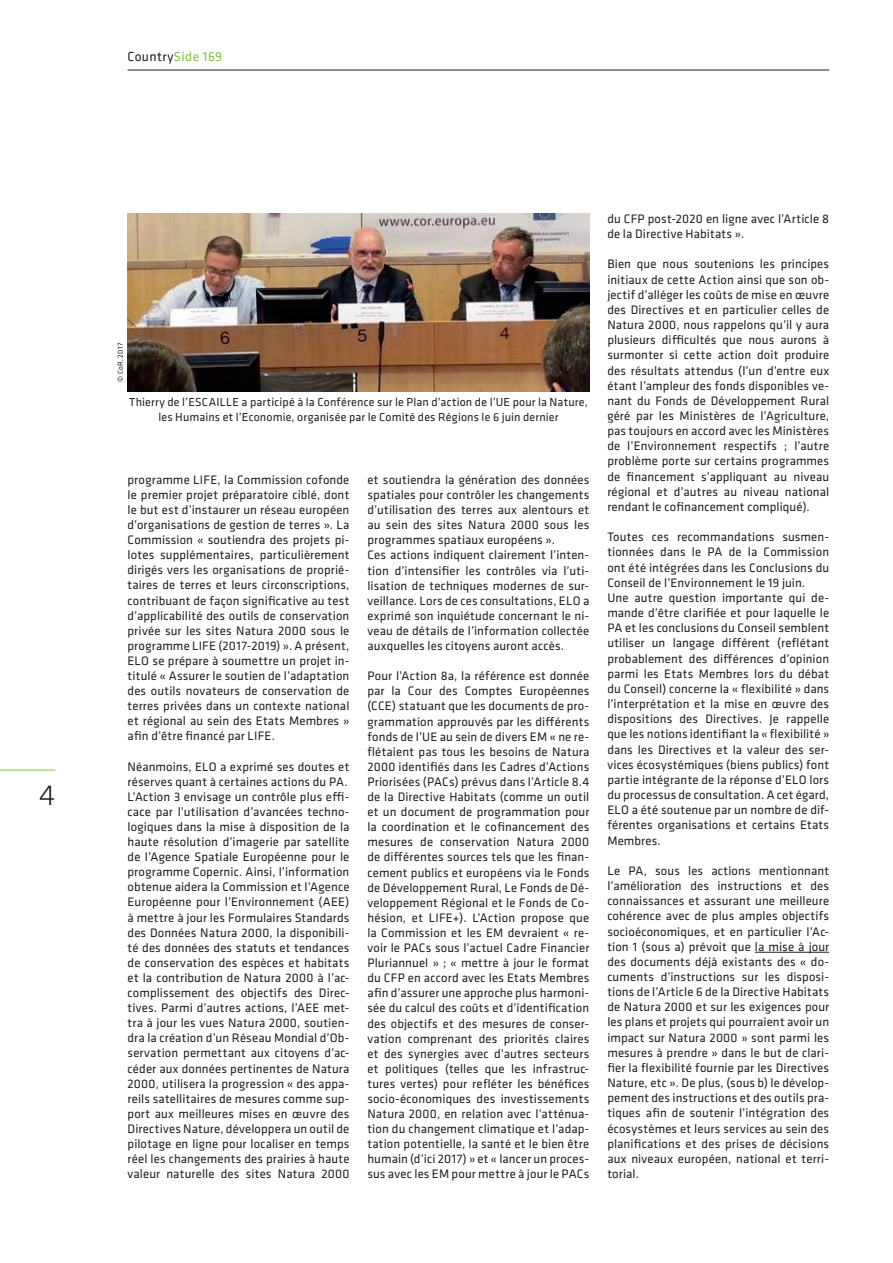
<style>
.page{position:relative;width:893px;height:1263px;background:#fff}
.page>*{position:absolute;margin:0;border:0;box-sizing:border-box;transform-origin:0 0}
.t1{font:300 30px "Klavika";color:#231f20}
.t2{font:13.5px "Klavika";letter-spacing:.03em;color:#231f20}
.t3{font:12.75px/15.1px "Klavika";letter-spacing:.01em;color:#231f20;text-align:justify}
.t4{font:12px/14.4px "Klavika";letter-spacing:.01em;color:#231f20;text-align:center}
.t5{font:7.5px "Klavika";letter-spacing:.03em;color:#231f20}
.s1{color:#7fc241}
</style>
<div class="page">
<hr style="left:0;top:770px;width:55px;height:1px;background:#7fc241">
<hr style="left:128px;top:70px;width:701px;height:1px;background:#231f20">
<hr style="left:755px;top:952px;width:74px;height:1px;background:#231f20">
<img style="left:128px;top:213px;width:461px;height:179px">
<h1 class="t1" style="left:39px;top:779px;width:18px">4</h1>
<p class="t2" style="left:128px;top:49px;width:96px">Country<span class="s1">Side 169</span></p>
<p class="t5" style="left:116px;top:382px;width:40px;rotate:-90deg">© CoR, 2017</p>
<p class="t4" style="left:129px;top:395px;width:460px">Thierry de l’ESCAILLE a participé à la Conférence sur le Plan d’action de l’UE pour la Nature, les Humains et l’Economie, organisée par le Comité des Régions le 6 juin dernier</p>
<p class="t3" style="left:128px;top:472px;width:223px">programme LIFE, la Commission cofonde le premier projet préparatoire ciblé, dont le but est d’instaurer un réseau européen d’organisations de gestion de terres ». La Commission « soutiendra des projets pi&shy;lotes supplémentaires, particulièrement dirigés vers les organisations de proprié&shy;taires de terres et leurs circonscriptions, contribuant de façon significative au test d’applicabilité des outils de conservation privée sur les sites Natura 2000 sous le programme LIFE (2017-2019) ». A présent, ELO se prépare à soumettre un projet in&shy;titulé « Assurer le soutien de l’adaptation des outils novateurs de conservation de terres privées dans un contexte national et régional au sein des Etats Membres » afin d’être financé par LIFE.</p>
<p class="t3" style="left:128px;top:759px;width:223px;text-align:left">Néanmoins, ELO a exprimé ses doutes et réserves quant à certaines actions du PA.<br>L’Action 3 envisage un contrôle plus effi&shy;cace par l’utilisation d’avancées techno&shy;logiques dans la mise à disposition de la haute résolution d’imagerie par satellite de l’Agence Spatiale Européenne pour le programme Copernic. Ainsi, l’information obtenue aidera la Commission et l’Agence Européenne pour l’Environnement (AEE) à mettre à jour les Formulaires Standards des Données Natura 2000, la disponibili&shy;té des données des statuts et tendances de conservation des espèces et habitats et la contribution de Natura 2000 à l’ac&shy;complissement des objectifs des Direc&shy;tives. Parmi d’autres actions, l’AEE met&shy;tra à jour les vues Natura 2000, soutien&shy;dra la création d’un Réseau Mondial d’Ob&shy;servation permettant aux citoyens d’ac&shy;céder aux données pertinentes de Natura 2000, utilisera la progression « des appa&shy;reils satellitaires de mesures comme sup&shy;port aux meilleures mises en œuvre des Directives Nature, développera un outil de pilotage en ligne pour localiser en temps réel les changements des prairies à haute valeur naturelle des sites Natura 2000</p>
<p class="t3" style="left:367px;top:472px;width:223px;text-align:left">et soutiendra la génération des données spatiales pour contrôler les changements d’utilisation des terres aux alentours et au sein des sites Natura 2000 sous les programmes spatiaux européens ».<br>Ces actions indiquent clairement l’inten&shy;tion d’intensifier les contrôles via l’uti&shy;lisation de techniques modernes de sur&shy;veillance. Lors de ces consultations, ELO a exprimé son inquiétude concernant le ni&shy;veau de détails de l’information collectée auxquelles les citoyens auront accès.</p>
<p class="t3" style="left:367px;top:669px;width:223px">Pour l’Action 8a, la référence est donnée par la Cour des Comptes Européennes (CCE) statuant que les documents de pro&shy;grammation approuvés par les différents fonds de l’UE au sein de divers EM « ne re&shy;flétaient pas tous les besoins de Natura 2000 identifiés dans les Cadres d’Actions Priorisées (PACs) prévus dans l’Article 8.4 de la Directive Habitats (comme un outil et un document de programmation pour la coordination et le cofinancement des mesures de conservation Natura 2000 de différentes sources tels que les finan&shy;cement publics et européens via le Fonds de Développement Rural, Le Fonds de Dé&shy;veloppement Régional et le Fonds de Co&shy;hésion, et LIFE+). L’Action propose que la Commission et les EM devraient « re&shy;voir le PACs sous l’actuel Cadre Financier Pluriannuel » ; « mettre à jour le format du CFP en accord avec les Etats Membres afin d’assurer une approche plus harmoni&shy;sée du calcul des coûts et d’identification des objectifs et des mesures de conser&shy;vation comprenant des priorités claires et des synergies avec d’autres secteurs et politiques (telles que les infrastruc&shy;tures vertes) pour refléter les bénéfices socio-économiques des investissements Natura 2000, en relation avec l’atténua&shy;tion du changement climatique et l’adap&shy;tation potentielle, la santé et le bien être humain (d’ici 2017) » et « lancer un proces&shy;sus avec les EM pour mettre à jour le PACs</p>
<p class="t3" style="left:607px;top:211px;width:223px">du CFP post-2020 en ligne avec l’Article 8 de la Directive Habitats ».</p>
<p class="t3" style="left:607px;top:257px;width:223px">Bien que nous soutenions les principes initiaux de cette Action ainsi que son ob&shy;jectif d’alléger les coûts de mise en œuvre des Directives et en particulier celles de Natura 2000, nous rappelons qu’il y aura plusieurs difficultés que nous aurons à surmonter si cette action doit produire des résultats attendus (l’un d’entre eux étant l’ampleur des fonds disponibles ve&shy;nant du Fonds de Développement Rural géré par les Ministères de l’Agriculture, pas toujours en accord avec les Ministères de l’Environnement respectifs ; l’autre problème porte sur certains programmes de financement s’appliquant au niveau régional et d’autres au niveau national rendant le cofinancement compliqué).</p>
<p class="t3" style="left:607px;top:530px;width:223px;text-align:left">Toutes ces recommandations susmen&shy;tionnées dans le PA de la Commission ont été intégrées dans les Conclusions du Conseil de l’Environnement le 19 juin.<br>Une autre question importante qui de&shy;mande d’être clarifiée et pour laquelle le PA et les conclusions du Conseil semblent utiliser un langage différent (reflétant probablement des différences d’opinion parmi les Etats Membres lors du débat du Conseil) concerne la « flexibilité » dans l’interprétation et la mise en œuvre des dispositions des Directives. Je rappelle que les notions identifiant la « flexibilité » dans les Directives et la valeur des ser&shy;vices écosystémiques (biens publics) font partie intégrante de la réponse d’ELO lors du processus de consultation. A cet égard, ELO a été soutenue par un nombre de dif&shy;férentes organisations et certains Etats Membres.</p>
<p class="t3" style="left:607px;top:863px;width:223px">Le PA, sous les actions mentionnant l’amélioration des instructions et des connaissances et assurant une meilleure cohérence avec de plus amples objectifs socioéconomiques, et en particulier l’Ac&shy;tion 1 (sous a) prévoit que la mise à jour des documents déjà existants des « do&shy;cuments d’instructions sur les disposi&shy;tions de l’Article 6 de la Directive Habitats de Natura 2000 et sur les exigences pour les plans et projets qui pourraient avoir un impact sur Natura 2000 » sont parmi les mesures à prendre » dans le but de clari&shy;fier la flexibilité fournie par les Directives Nature, etc ». De plus, (sous b) le dévelop&shy;pement des instructions et des outils pra&shy;tiques afin de soutenir l’intégration des écosystèmes et leurs services au sein des planifications et des prises de décisions aux niveaux européen, national et terri&shy;torial.</p>
</div>
